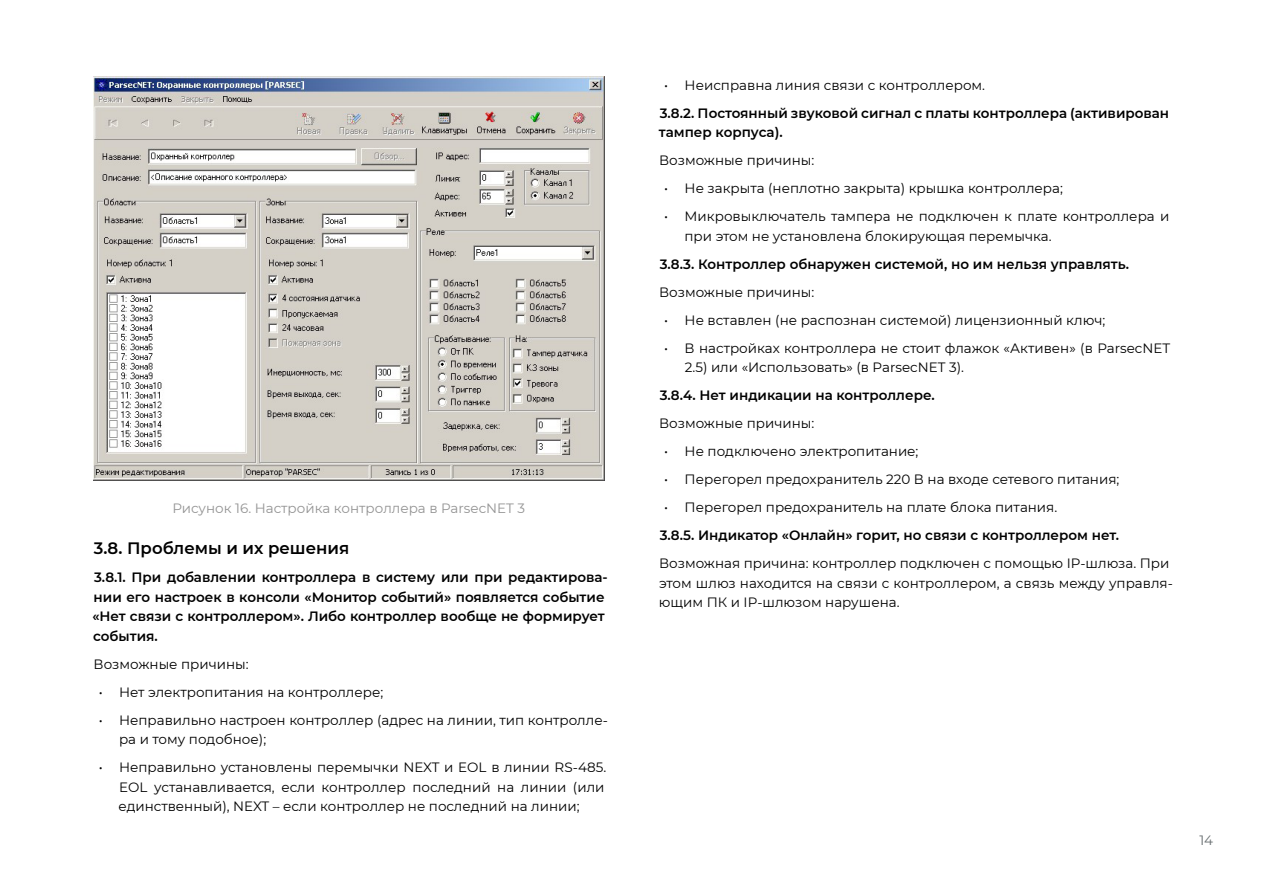
<style>
.page{position:relative;width:1263px;height:893px;background:#fff}
.page>*{position:absolute;margin:0;border:0;box-sizing:border-box;transform-origin:0 0}
.текст{font:600 16.5px "Montserrat";color:#000}
.текст-2{font:13.5px/19.5px "Montserrat";color:#000}
.текст-3{font:600 13.5px/19.5px "Montserrat";color:#000}
.текст-4{font:13.5px "Montserrat";color:#949494}
.t1{font:13.5px "Montserrat";color:#686e70}
</style>
<div class="page">
<img style="left:94px;top:77px;width:510px;height:404px">
<p class="текст-4" style="left:172px;top:499px;width:354px">Рисунок 16. Настройка контроллера в ParsecNET 3</p>
<p class="текст" style="left:94px;top:536px;width:257px">3.8. Проблемы и их решения</p>
<p class="текст-3" style="left:92px;top:567px;width:517px">3.8.1. При добавлении контроллера в систему или при редактирова&shy;нии его настроек в консоли «Монитор событий» появляется событие «Нет связи с контроллером». Либо контроллер вообще не формирует события.</p>
<p class="текст-2" style="left:94px;top:653px;width:157px">Возможные причины:</p>
<p class="текст-2" style="left:99px;top:681px;width:286px">• Нет электропитания на контроллере;</p>
<p class="текст-2" style="left:119px;top:710px;width:490px;text-indent:-20px">• Неправильно настроен контроллер (адрес на линии, тип контролле&shy;ра и тому подобное);</p>
<p class="текст-2" style="left:118px;top:757px;width:489px;text-indent:-20px">• Неправильно установлены перемычки NEXT и EOL в линии RS-485.<br>EOL устанавливается, если контроллер последний на линии (или единственный), NEXT – если контроллер не последний на линии;</p>
<p class="текст-2" style="left:664px;top:75px;width:322px">• Неисправна линия связи с контроллером.</p>
<p class="текст-3" style="left:659px;top:102px;width:512px">3.8.2. Постоянный звуковой сигнал с платы контроллера (активирован тампер корпуса).</p>
<p class="текст-2" style="left:659px;top:150px;width:157px">Возможные причины:</p>
<p class="текст-2" style="left:664px;top:178px;width:400px">• Не закрыта (неплотно закрыта) крышка контроллера;</p>
<p class="текст-2" style="left:684px;top:206px;width:486px;text-indent:-20px">• Микровыключатель тампера не подключен к плате контроллера и при этом не установлена блокирующая перемычка.</p>
<p class="текст-3" style="left:660px;top:253px;width:471px">3.8.3. Контроллер обнаружен системой, но им нельзя управлять.</p>
<p class="текст-2" style="left:659px;top:282px;width:157px">Возможные причины:</p>
<p class="текст-2" style="left:664px;top:310px;width:442px">• Не вставлен (не распознан системой) лицензионный ключ;</p>
<p class="текст-2" style="left:685px;top:338px;width:487px;text-indent:-20px">• В настройках контроллера не стоит флажок «Активен» (в ParsecNET<br>2.5) или «Использовать» (в ParsecNET 3).</p>
<p class="текст-3" style="left:660px;top:385px;width:277px">3.8.4. Нет индикации на контроллере.</p>
<p class="текст-2" style="left:659px;top:413px;width:157px">Возможные причины:</p>
<p class="текст-2" style="left:664px;top:441px;width:256px">• Не подключено электропитание;</p>
<p class="текст-2" style="left:664px;top:469px;width:457px">• Перегорел предохранитель 220 В на входе сетевого питания;</p>
<p class="текст-2" style="left:664px;top:497px;width:394px">• Перегорел предохранитель на плате блока питания.</p>
<p class="текст-3" style="left:660px;top:525px;width:461px">3.8.5. Индикатор «Онлайн» горит, но связи с контроллером нет.</p>
<p class="текст-2" style="left:659px;top:553px;width:515px">Возможная причина: контроллер подключен с помощью IP-шлюза. При этом шлюз находится на связи с контроллером, а связь между управля&shy;ющим ПК и IP-шлюзом нарушена.</p>
<p class="t1" style="left:1199px;top:831px;width:15px">14</p>
</div>
